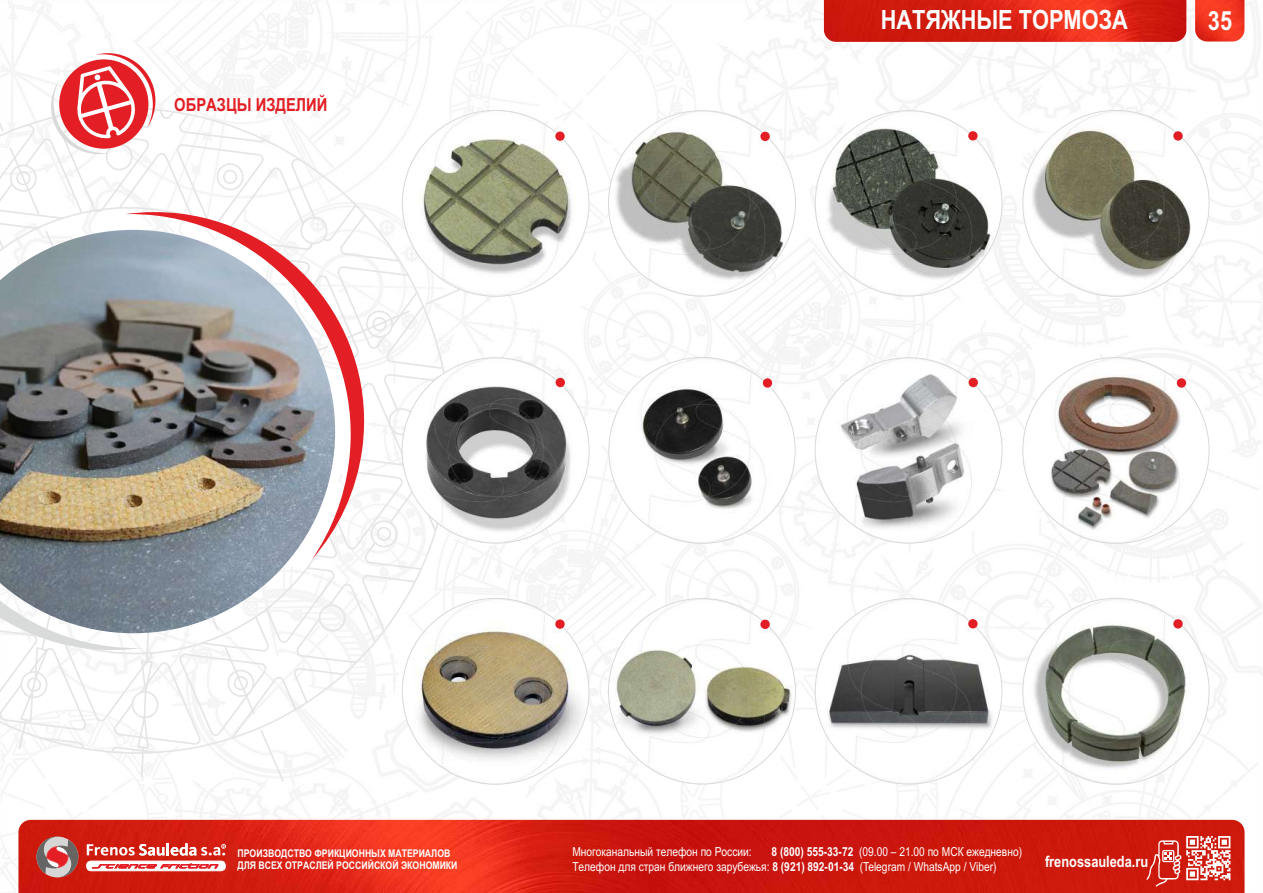
<style>
.page{position:relative;width:1263px;height:893px;background:#fff}
.page>*{position:absolute;margin:0;border:0;box-sizing:border-box;transform-origin:0 0}
.t1{font:700 26.55px "Arial Narrow";color:#fefefe}
.t2{font:700 18px "Arial Narrow";color:#e31e24}
.t3{font:700 15.6px "Arial Narrow";color:#fefefe}
.t4{font:12.45px/14.2px "Arial Narrow";color:#fefefe}
.t5{font:700 10.65px/12.1px "Arial Narrow";color:#fefefe}
.s1{font-weight:700}
</style>
<div class="page">
<img style="left:1px;top:0;width:1261px;height:893px">
<img style="left:1195px;top:0;width:49px;height:42px">
<img style="left:824px;top:0;width:362px;height:42px">
<img style="left:18px;top:820px;width:1226px;height:73px">
<svg style="left:86px;top:843px;width:140px;height:28px"></svg>
<svg style="left:36px;top:836px;width:42px;height:41px;background:#b6716f"></svg>
<svg style="left:1146px;top:836px;width:84px;height:51px"></svg>
<img style="left:402px;top:110px;width:187px;height:186px;border-radius:50%">
<div style="left:549px;top:127px;width:18px;height:17px;background:#fefefe;border-radius:50%"></div>
<div style="left:555px;top:131px;width:10px;height:10px;background:#e31e24;border-radius:50%"></div>
<img style="left:608px;top:111px;width:187px;height:185px;border-radius:50%">
<div style="left:759px;top:131px;width:18px;height:17px;background:#fefefe;border-radius:50%"></div>
<div style="left:760px;top:132px;width:10px;height:9px;background:#e31e24;border-radius:50%"></div>
<img style="left:815px;top:111px;width:187px;height:185px;border-radius:50%">
<div style="left:961px;top:126px;width:19px;height:19px;background:#fefefe;border-radius:50%"></div>
<div style="left:968px;top:131px;width:9px;height:10px;background:#e31e24;border-radius:50%"></div>
<img style="left:1023px;top:110px;width:186px;height:186px;border-radius:50%">
<div style="left:1175px;top:132px;width:16px;height:16px;background:#fefefe;border-radius:50%"></div>
<svg style="left:1173px;top:131px;width:10px;height:10px"></svg>
<img style="left:402px;top:358px;width:187px;height:185px;border-radius:50%">
<svg style="left:555px;top:379px;width:13px;height:13px"></svg>
<div style="left:556px;top:378px;width:9px;height:9px;background:#e31e24;border-radius:50%"></div>
<img style="left:609px;top:357px;width:186px;height:186px;border-radius:50%">
<svg style="left:760px;top:379px;width:14px;height:13px"></svg>
<div style="left:763px;top:378px;width:9px;height:10px;background:#e31e24;border-radius:50%"></div>
<img style="left:815px;top:358px;width:187px;height:185px;border-radius:50%">
<div style="left:967px;top:378px;width:17px;height:17px;background:#fefefe;border-radius:50%"></div>
<div style="left:968px;top:378px;width:10px;height:9px;background:#e31e24;border-radius:50%"></div>
<img style="left:1023px;top:357px;width:186px;height:186px;border-radius:50%">
<svg style="left:1173px;top:377px;width:16px;height:17px"></svg>
<div style="left:1177px;top:378px;width:9px;height:10px;background:#e31e24;border-radius:50%"></div>
<img style="left:402px;top:598px;width:187px;height:186px;border-radius:50%">
<svg style="left:555px;top:620px;width:13px;height:13px"></svg>
<svg style="left:555px;top:619px;width:10px;height:10px"></svg>
<img style="left:608px;top:599px;width:187px;height:185px;border-radius:50%">
<svg style="left:761px;top:621px;width:10px;height:10px"></svg>
<div style="left:760px;top:620px;width:10px;height:9px;background:#e31e24;border-radius:50%"></div>
<img style="left:815px;top:599px;width:187px;height:185px;border-radius:50%">
<svg style="left:968px;top:620px;width:11px;height:12px"></svg>
<div style="left:968px;top:619px;width:9px;height:9px;background:#e31e24;border-radius:50%"></div>
<img style="left:1023px;top:598px;width:186px;height:186px;border-radius:50%">
<svg style="left:1173px;top:620px;width:12px;height:12px"></svg>
<div style="left:1173px;top:619px;width:10px;height:9px;background:#e31e24;border-radius:50%"></div>
<svg style="left:0;top:53px;width:482px;height:731px"></svg>
<h2 class="t2" style="left:174px;top:98px;width:155px">ОБРАЗЦЫ ИЗДЕЛИЙ</h2>
<h1 class="t1" style="left:881px;top:9px;width:249px">НАТЯЖНЫЕ ТОРМОЗА</h1>
<h1 class="t1" style="left:1208px;top:11px;width:26px">35</h1>
<p class="t5" style="left:238px;top:848px;width:221px">ПРОИЗВОДСТВО ФРИКЦИОННЫХ МАТЕРИАЛОВ<br>ДЛЯ ВСЕХ ОТРАСЛЕЙ РОССИЙСКОЙ ЭКОНОМИКИ</p>
<p class="t4" style="left:572px;top:846px;width:451px;text-indent:199px"><span class="s1">8 (800) 555-33-72</span> (09.00 – 21.00 по МСК ежедневно)<br>Телефон для стран ближнего зарубежья: <span class="s1">8 (921) 892-01-34</span> (Telegram / WhatsApp / Viber)</p>
<p class="t3" style="left:1045px;top:855px;width:105px">frenossauleda.ru</p>
<p class="t4" style="left:572px;top:846px;width:181px">Многоканальный телефон по России:</p>
</div>
